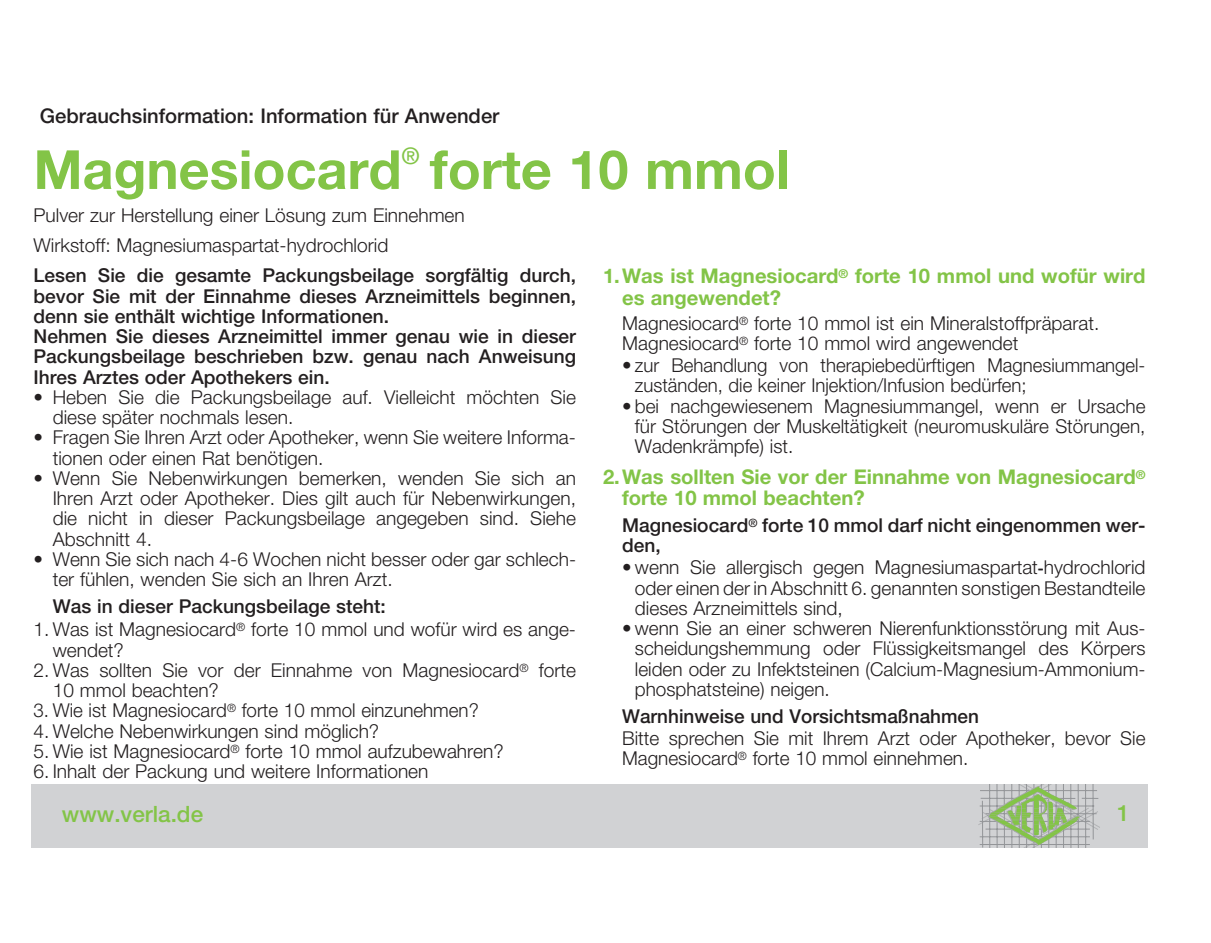
<style>
.page{position:relative;width:1211px;height:943px;background:#fff}
.page>*{position:absolute;margin:0;border:0;box-sizing:border-box;transform-origin:0 0}
.t1{font:700 54px "Helvetica Neue LT Pro";color:#83c447}
.t2{font:500 22.95px "Helvetica Neue LT Pro";color:#83c447}
.t3{font:500 22.5px "Helvetica Neue LT Pro";color:#83c447}
.t4{font:700 20.25px/21.4px "Helvetica Neue LT Pro";color:#83c447}
.t5{font:500 20.25px "Helvetica Neue LT Pro";color:#231f20}
.t6{font:300 19.12px/20.2px "Helvetica Neue LT Pro";color:#231f20}
.t7{font:500 19.12px/20.2px "Helvetica Neue LT Pro";color:#231f20}
.s1{font-family:"Calibri";font-weight:700}
</style>
<div class="page">
<div style="left:31px;top:784px;width:1116px;height:64px;background:#d1d2d4"></div>
<hr style="left:985px;top:906px;width:105px;height:1px;background:#939598">
<hr style="left:985px;top:898px;width:105px;height:1px;background:#939598">
<hr style="left:985px;top:890px;width:105px;height:1px;background:#939598">
<hr style="left:985px;top:874px;width:105px;height:1px;background:#939598">
<hr style="left:983px;top:852px;width:107px;height:1px;background:#939598">
<hr style="left:985px;top:859px;width:105px;height:1px;background:#939598">
<hr style="left:979px;top:867px;width:111px;height:1px;background:#939598">
<hr style="left:985px;top:882px;width:105px;height:1px;background:#939598">
<svg style="left:978px;top:784px;width:122px;height:64px"></svg>
<p class="t5" style="left:40px;top:104px;width:461px">Gebrauchsinformation: Information für Anwender</p>
<h1 class="t1" style="left:34px;top:136px;width:369px">Magnesiocard</h1>
<p class="t2" style="left:401px;top:142px;width:20px">®</p>
<h1 class="t1" style="left:430px;top:136px;width:361px">forte 10 mmol</h1>
<p class="t6" style="left:34px;top:200px;width:433px;line-height:29.2px">Pulver zur Herstellung einer Lösung zum Einnehmen<br>Wirkstoff: Magnesiumaspartat-hydrochlorid</p>
<p class="t7" style="left:34px;top:265px;width:544px">Lesen Sie die gesamte Packungsbeilage sorgfältig durch, bevor Sie mit der Einnahme dieses Arzneimittels beginnen, denn sie enthält wichtige Informationen.<br>Nehmen Sie dieses Arzneimittel immer genau wie in dieser Packungsbeilage beschrieben bzw. genau nach Anweisung Ihres Arztes oder Apothekers ein.</p>
<p class="t6" style="left:53px;top:386px;width:525px;text-indent:-19px">• Heben Sie die Packungsbeilage auf. Vielleicht möchten Sie diese später nochmals lesen.</p>
<p class="t6" style="left:53px;top:427px;width:522px;text-indent:-19px">• Fragen Sie Ihren Arzt oder Apotheker, wenn Sie weitere Informa&shy;tionen oder einen Rat benötigen.</p>
<p class="t6" style="left:53px;top:468px;width:525px;text-align:justify;text-indent:-19px">• Wenn Sie Nebenwirkungen bemerken, wenden Sie sich an Ihren Arzt oder Apotheker. Dies gilt auch für Nebenwirkungen, die nicht in dieser Packungsbeilage angegeben sind. Siehe Abschnitt 4.</p>
<p class="t6" style="left:53px;top:549px;width:525px;text-indent:-19px">• Wenn Sie sich nach 4-6 Wochen nicht besser oder gar schlech&shy;ter fühlen, wenden Sie sich an Ihren Arzt.</p>
<p class="t7" style="left:53px;top:596px;width:335px">Was in dieser Packungsbeilage steht:</p>
<p class="t6" style="left:53px;top:619px;width:525px;text-indent:-19px">1. Was ist Magnesiocard<sup>®</sup> forte 10 mmol und wofür wird es ange&shy;wendet?</p>
<p class="t6" style="left:53px;top:659px;width:525px;text-indent:-19px">2. Was sollten Sie vor der Einnahme von Magnesiocard<sup>®</sup> forte<br>10 mmol beachten?</p>
<p class="t6" style="left:34px;top:700px;width:447px">3. Wie ist Magnesiocard<sup>®</sup> forte 10 mmol einzunehmen?</p>
<p class="t6" style="left:34px;top:720px;width:347px">4. Welche Nebenwirkungen sind möglich?</p>
<p class="t6" style="left:34px;top:740px;width:472px">5. Wie ist Magnesiocard<sup>®</sup> forte 10 mmol aufzubewahren?</p>
<p class="t6" style="left:34px;top:761px;width:396px">6. Inhalt der Packung und weitere Informationen</p>
<p class="t4" style="left:622px;top:265px;width:525px;text-indent:-19px">1.Was ist Magnesiocard<sup>®</sup> forte 10 mmol und wofür wird es angewendet?</p>
<p class="t6" style="left:622px;top:312px;width:479px">Magnesiocard<sup>®</sup> forte 10 mmol ist ein Mineralstoffpräparat.<br>Magnesiocard<sup>®</sup> forte 10 mmol wird angewendet</p>
<p class="t6" style="left:635px;top:355px;width:510px;text-indent:-13px">• zur Behandlung von therapiebedürftigen Magnesiummangel&shy;zuständen, die keiner Injektion/Infusion bedürfen;</p>
<p class="t6" style="left:635px;top:395px;width:512px;text-align:justify;text-indent:-13px">• bei nachgewiesenem Magnesiummangel, wenn er Ursache für Störungen der Muskeltätigkeit (neuromuskuläre Störungen, Wadenkrämpfe) ist.</p>
<p class="t4" style="left:622px;top:465px;width:525px;text-indent:-19px">2.Was sollten Sie vor der Einnahme von Magnesiocard<sup>® </sup>forte 10 mmol beachten?</p>
<p class="t7" style="left:622px;top:515px;width:525px">Magnesiocard<sup>®</sup> forte 10 mmol darf nicht eingenommen wer&shy;den,</p>
<p class="t6" style="left:635px;top:557px;width:512px;text-align:justify;text-indent:-13px">• wenn Sie allergisch gegen Magnesiumaspartat<span class="s1">-</span>hydrochlorid oder einen der in Abschnitt 6. genannten sonstigen Bestandteile dieses Arzneimittels sind,</p>
<p class="t6" style="left:635px;top:618px;width:512px;text-align:justify;text-indent:-13px">• wenn Sie an einer schweren Nierenfunktionsstörung mit Aus&shy;scheidungshemmung oder Flüssigkeitsmangel des Körpers leiden oder zu Infektsteinen (Calcium-Magnesium-Ammonium&shy;phosphatsteine) neigen.</p>
<p class="t7" style="left:622px;top:705px;width:358px">Warnhinweise und Vorsichtsmaßnahmen</p>
<p class="t6" style="left:622px;top:727px;width:525px">Bitte sprechen Sie mit Ihrem Arzt oder Apotheker, bevor Sie<br>Magnesiocard<sup>®</sup> forte 10 mmol einnehmen.</p>
<p class="t3" style="left:62px;top:800px;width:143px">www.verla.de</p>
<p class="t3" style="left:1117px;top:799px;width:14px">1</p>
</div>
